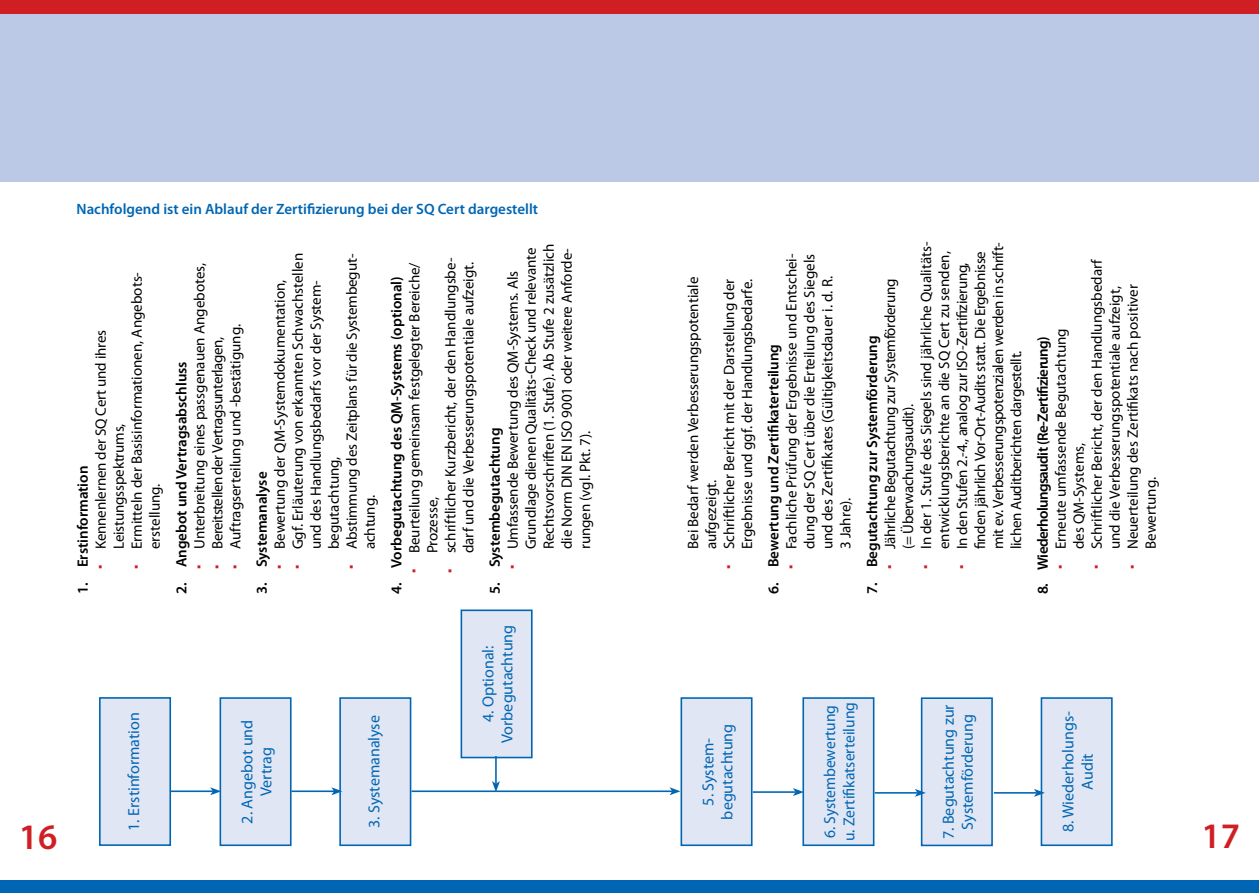
<style>
.page{position:relative;width:1259px;height:893px;background:#fff}
.page>*{position:absolute;margin:0;border:0;box-sizing:border-box;transform-origin:0 0}
.t1{font:600 36px "Myriad Pro";color:#cf1f25}
.t2{font:16.05px/19.2px "Myriad Pro";color:#0066b3;text-align:center}
.t3{font:15px/18px "Myriad Pro";color:#000}
.t4{font:15px/18px "Myriad Pro";letter-spacing:-.02em;color:#000}
.t5{font:600 15px "Myriad Pro";color:#000}
.t6{font:600 15px "Myriad Pro";color:#0066b3}
.t7{font:600 15px "Myriad Pro";letter-spacing:-.04em;color:#000}
</style>
<div class="page">
<div style="left:0;top:880px;width:1259px;height:13px;background:#0066b3"></div>
<div style="left:0;top:0;width:1259px;height:181px;background:#bbc9e7"></div>
<div style="left:0;top:0;width:1259px;height:14px;background:#cf1f25"></div>
<div style="left:100px;top:698px;width:70px;height:147px;background:#e1e6f4"></div>
<div style="left:99px;top:697px;width:72px;height:149px;border:2px solid #0066b3"></div>
<div style="left:220px;top:698px;width:71px;height:147px;background:#e1e6f4"></div>
<div style="left:219px;top:697px;width:72px;height:149px;border:2px solid #0066b3"></div>
<div style="left:340px;top:698px;width:70px;height:147px;background:#e1e6f4"></div>
<div style="left:339px;top:697px;width:72px;height:149px;border:2px solid #0066b3"></div>
<div style="left:461px;top:610px;width:71px;height:147px;background:#e1e6f4"></div>
<div style="left:460px;top:609px;width:72px;height:149px;border:2px solid #0066b3"></div>
<div style="left:681px;top:698px;width:71px;height:147px;background:#e1e6f4"></div>
<div style="left:680px;top:697px;width:72px;height:149px;border:2px solid #0066b3"></div>
<div style="left:803px;top:698px;width:70px;height:147px;background:#e1e6f4"></div>
<div style="left:802px;top:697px;width:72px;height:149px;border:2px solid #0066b3"></div>
<div style="left:921px;top:698px;width:71px;height:147px;background:#e1e6f4"></div>
<div style="left:921px;top:697px;width:72px;height:149px;border:2px solid #0066b3"></div>
<div style="left:1041px;top:698px;width:71px;height:147px;background:#e1e6f4"></div>
<div style="left:1040px;top:697px;width:72px;height:149px;border:2px solid #0066b3"></div>
<hr style="left:170px;top:790px;width:43px;height:2px;background:#0066b3">
<svg style="left:210px;top:787px;width:11px;height:8px"></svg>
<hr style="left:495px;top:756px;width:2px;height:28px;background:#0066b3">
<svg style="left:492px;top:781px;width:8px;height:9px"></svg>
<hr style="left:291px;top:790px;width:43px;height:2px;background:#0066b3">
<svg style="left:331px;top:787px;width:11px;height:8px"></svg>
<hr style="left:753px;top:791px;width:42px;height:2px;background:#0066b3">
<svg style="left:793px;top:788px;width:11px;height:8px"></svg>
<hr style="left:874px;top:792px;width:43px;height:2px;background:#0066b3">
<svg style="left:915px;top:789px;width:11px;height:8px"></svg>
<hr style="left:994px;top:792px;width:42px;height:2px;background:#0066b3">
<svg style="left:1034px;top:789px;width:11px;height:8px"></svg>
<hr style="left:411px;top:790px;width:261px;height:2px;background:#0066b3">
<svg style="left:669px;top:787px;width:11px;height:8px"></svg>
<p class="t6" style="left:77px;top:200px;width:463px">Nachfolgend ist ein Ablauf der Zertifizierung bei der SQ Cert dargestellt</p>
<p class="t3" style="left:92px;top:549px;width:279px;rotate:-90deg">Kennenlernen der SQ Cert und ihres<br>Leistungsspektrums,<br>Ermitteln der Basisinformationen, Angebots&shy;erstellung.</p>
<p class="t5" style="left:73px;top:594px;width:130px;rotate:-90deg">1. Erstinformation</p>
<p class="t3" style="left:190px;top:549px;width:288px;rotate:-90deg">Unterbreitung eines passgenauen Angebotes,<br>Bereitstellen der Vertragsunterlagen,<br>Auftragserteilung und -bestätigung.</p>
<p class="t5" style="left:172px;top:594px;width:234px;rotate:-90deg">2. Angebot und Vertragsabschluss</p>
<p class="t3" style="left:271px;top:549px;width:298px;rotate:-90deg">Bewertung der QM-Systemdokumentation, Ggf. Erläuterung von erkannten Schwachstellen und des Handlungsbedarfs vor der System&shy;begutachtung,<br>Abstimmung des Zeitplans für die Systembegut&shy;achtung.</p>
<p class="t5" style="left:252px;top:594px;width:124px;rotate:-90deg">3. Systemanalyse</p>
<p class="t3" style="left:405px;top:553px;width:298px;rotate:-90deg">Beurteilung gemeinsam festgelegter Bereiche/ Prozesse,<br>schriftlicher Kurzbericht, der den Handlungsbe&shy;darf und die Verbesserungspotentiale aufzeigt.</p>
<p class="t5" style="left:387px;top:594px;width:319px;rotate:-90deg">4. Vorbegutachtung des QM-Systems (optional)</p>
<p class="t3" style="left:504px;top:549px;width:307px;rotate:-90deg">Umfassende Bewertung des QM-Systems. Als Grundlage dienen Qualitäts-Check und relevante Rechtsvorschriften (1. Stufe). Ab Stufe 2 zusätzlich die Norm DIN EN ISO 9001 oder weitere Anforde&shy;rungen (vgl. Pkt. 7).</p>
<p class="t5" style="left:485px;top:594px;width:168px;rotate:-90deg">5. Systembegutachtung</p>
<p class="t3" style="left:684px;top:549px;width:274px;rotate:-90deg">Bei Bedarf werden Verbesserungspotentiale aufgezeigt.<br>Schriftlicher Bericht mit der Darstellung der Ergebnisse und ggf. der Handlungsbedarfe.</p>
<p class="t3" style="left:782px;top:549px;width:297px;rotate:-90deg">Fachliche Prüfung der Ergebnisse und Entschei&shy;dung der SQ Cert über die Erteilung des Siegels und des Zertifikates (Gültigkeitsdauer i. d. R.<br>3 Jahre).</p>
<p class="t5" style="left:764px;top:594px;width:251px;rotate:-90deg">6. Bewertung und Zertifikaterteilung</p>
<p class="t4" style="left:881px;top:549px;width:309px;rotate:-90deg">Jährliche Begutachtung zur Systemförderung<br>(= Überwachungsaudit).<br>In der 1. Stufe des Siegels sind jährliche Qualitäts&shy;entwicklungsberichte an die SQ Cert zu senden, In den Stufen 2.-4., analog zur ISO-Zertifizierung, finden jährlich Vor-Ort-Audits statt. Die Ergebnisse mit ev. Verbesserungspotenzialen werden in schrift&shy;lichen Auditberichten dargestellt.</p>
<p class="t5" style="left:862px;top:594px;width:260px;rotate:-90deg">7. Begutachtung zur Systemförderung</p>
<p class="t3" style="left:1051px;top:549px;width:292px;rotate:-90deg">Erneute umfassende Begutachtung<br>des QM-Systems,<br>Schriftlicher Bericht, der den Handlungsbedarf und die Verbesserungspotentiale aufzeigt, Neuerteilung des Zertifikats nach positiver Bewertung.</p>
<p class="t7" style="left:1033px;top:594px;width:259px;rotate:-90deg">8. Wiederholungsaudit (Re-Zertifizierung)</p>
<p class="t2" style="left:478px;top:743px;width:120px;rotate:-90deg">4. Optional:<br>Vorbegutachtung</p>
<p class="t2" style="left:820px;top:841px;width:140px;text-align:left;rotate:-90deg">6. Systembewertung u. Zertifikatserteilung</p>
<p class="t2" style="left:938px;top:839px;width:136px;rotate:-90deg">7. Begutachtung zur<br>Systemförderung</p>
<p class="t2" style="left:1058px;top:832px;width:123px;rotate:-90deg">8. Wiederholungs-<br>Audit</p>
<p class="t2" style="left:124px;top:831px;width:120px;rotate:-90deg">1. Erstinformation</p>
<p class="t2" style="left:237px;top:824px;width:105px;rotate:-90deg">2. Angebot und<br>Vertrag</p>
<p class="t2" style="left:364px;top:828px;width:114px;rotate:-90deg">3. Systemanalyse</p>
<p class="t2" style="left:698px;top:820px;width:97px;rotate:-90deg">5. System&shy;begutachtung</p>
<h1 class="t1" style="left:19px;top:814px;width:40px">16</h1>
<h1 class="t1" style="left:1201px;top:813px;width:40px">17</h1>
</div>
